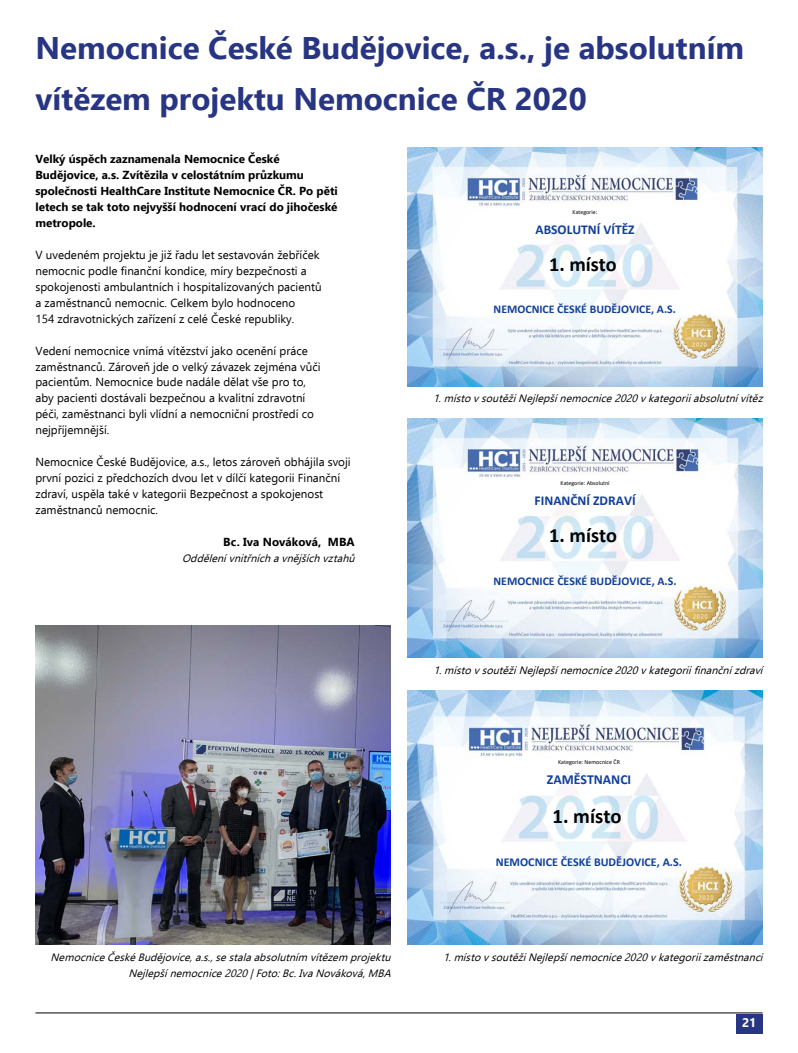
<style>
.page{position:relative;width:798px;height:1053px;background:#fff}
.page>*{position:absolute;margin:0;border:0;box-sizing:border-box;transform-origin:0 0}
.t1{font:700 31.25px/51.2px "Ebrima";color:#283583}
.t2{font:700 20.62px "Calibri";color:#000}
.t3{font:700 20.25px "Calibri";color:#000}
.t4{font:700 13.75px "Calibri";color:#113f99}
.t5{font:700 13.5px "Calibri";color:#113f99}
.t6{font:700 12.5px "Ebrima";color:#fff}
.t7{font:700 12px "Calibri";color:#113f99}
.t8{font:700 11.88px "Calibri";color:#113f99}
.t9{font:700 11.75px "Calibri";color:#113f99}
.t10{font:11.62px/16px "Ebrima";color:#000}
.t11{font:700 11.62px/16px "Ebrima";color:#000}
.t12{font:italic 10.62px/16px "Ebrima";letter-spacing:.005em;color:#000;text-align:right}
.t13{font:6px "Calibri";color:#000}
.t14{font:5.88px "Calibri";color:#000}
</style>
<div class="page">
<hr style="left:35px;top:1012px;width:727px;height:1px;background:#000">
<div style="left:735px;top:1013px;width:27px;height:20px;background:#283583"></div>
<img style="left:35px;top:625px;width:355px;height:319px">
<img style="left:407px;top:147px;width:355px;height:239px">
<img style="left:407px;top:418px;width:355px;height:239px">
<img style="left:407px;top:690px;width:355px;height:254px">
<h1 class="t1" style="left:35px;top:20px;width:710px">Nemocnice České Budějovice, a.s., je absolutním vítězem projektu Nemocnice ČR 2020</h1>
<p class="t11" style="left:35px;top:150px;width:304px">Velký úspěch zaznamenala Nemocnice České Budějovice, a.s. Zvítězila v celostátním průzkumu společnosti HealthCare Institute Nemocnice ČR. Po pěti letech se tak toto nejvyšší hodnocení vrací do jihočeské metropole.</p>
<p class="t10" style="left:35px;top:246px;width:287px">V uvedeném projektu je již řadu let sestavován žebříček nemocnic podle finanční kondice, míry bezpečnosti a spokojenosti ambulantních i hospitalizovaných pacientů a zaměstnanců nemocnic. Celkem bylo hodnoceno<br>154 zdravotnických zařízení z celé České republiky.</p>
<p class="t10" style="left:35px;top:342px;width:286px">Vedení nemocnice vnímá vítězství jako ocenění práce zaměstnanců. Zároveň jde o velký závazek zejména vůči pacientům. Nemocnice bude nadále dělat vše pro to, aby pacienti dostávali bezpečnou a kvalitní zdravotní péči, zaměstnanci byli vlídní a nemocniční prostředí co nejpříjemnější.</p>
<p class="t10" style="left:35px;top:453px;width:317px">Nemocnice České Budějovice, a.s., letos zároveň obhájila svoji první pozici z předchozích dvou let v dílčí kategorii Finanční zdraví, uspěla také v kategorii Bezpečnost a spokojenost zaměstnanců nemocnic.</p>
<p class="t11" style="left:223px;top:533px;width:133px">Bc. Iva Nováková, MBA</p>
<p class="t12" style="left:182px;top:549px;width:178px">Oddělenívnitřníchavnějšíchvztahů</p>
<p class="t12" style="left:51px;top:948px;width:345px">Nemocnice České Budějovice, a.s.,sestalaabsolutním vítězem projektu<br>Nejlepšínemocnice2020|Foto:Bc.IvaNováková,MBA</p>
<p class="t14" style="left:572px;top:208px;width:26px">Kategorie:</p>
<p class="t5" style="left:535px;top:220px;width:101px">ABSOLUTNÍ VÍTĚZ</p>
<h3 class="t3" style="left:549px;top:250px;width:69px">1. místo</h3>
<p class="t9" style="left:493px;top:301px;width:184px">NEMOCNICE ČESKÉ BUDĚJOVICE, A.S.</p>
<p class="t12" style="left:433px;top:390px;width:335px">1.místovsoutěžiNejlepšínemocnice2020v kategoriiabsolutnívítěz</p>
<p class="t14" style="left:560px;top:478px;width:50px">Kategorie: Absolutní</p>
<p class="t5" style="left:534px;top:490px;width:103px">FINANČNÍ ZDRAVÍ</p>
<h3 class="t3" style="left:549px;top:521px;width:69px">1. místo</h3>
<p class="t8" style="left:493px;top:572px;width:184px">NEMOCNICE ČESKÉ BUDĚJOVICE, A.S.</p>
<p class="t12" style="left:433px;top:661px;width:334px">1.místovsoutěžiNejlepšínemocnice2020v kategoriifinančnízdraví</p>
<p class="t13" style="left:558px;top:757px;width:63px">Kategorie: Nemocnice ČR</p>
<p class="t4" style="left:546px;top:769px;width:86px">ZAMĚSTNANCI</p>
<h2 class="t2" style="left:552px;top:801px;width:71px">1. místo</h2>
<p class="t7" style="left:495px;top:853px;width:188px">NEMOCNICE ČESKÉ BUDĚJOVICE, A.S.</p>
<p class="t12" style="left:443px;top:948px;width:325px">1.místovsoutěžiNejlepšínemocnice2020v kategoriizaměstnanci</p>
<p class="t6" style="left:741px;top:1013px;width:16px">21</p>
</div>
